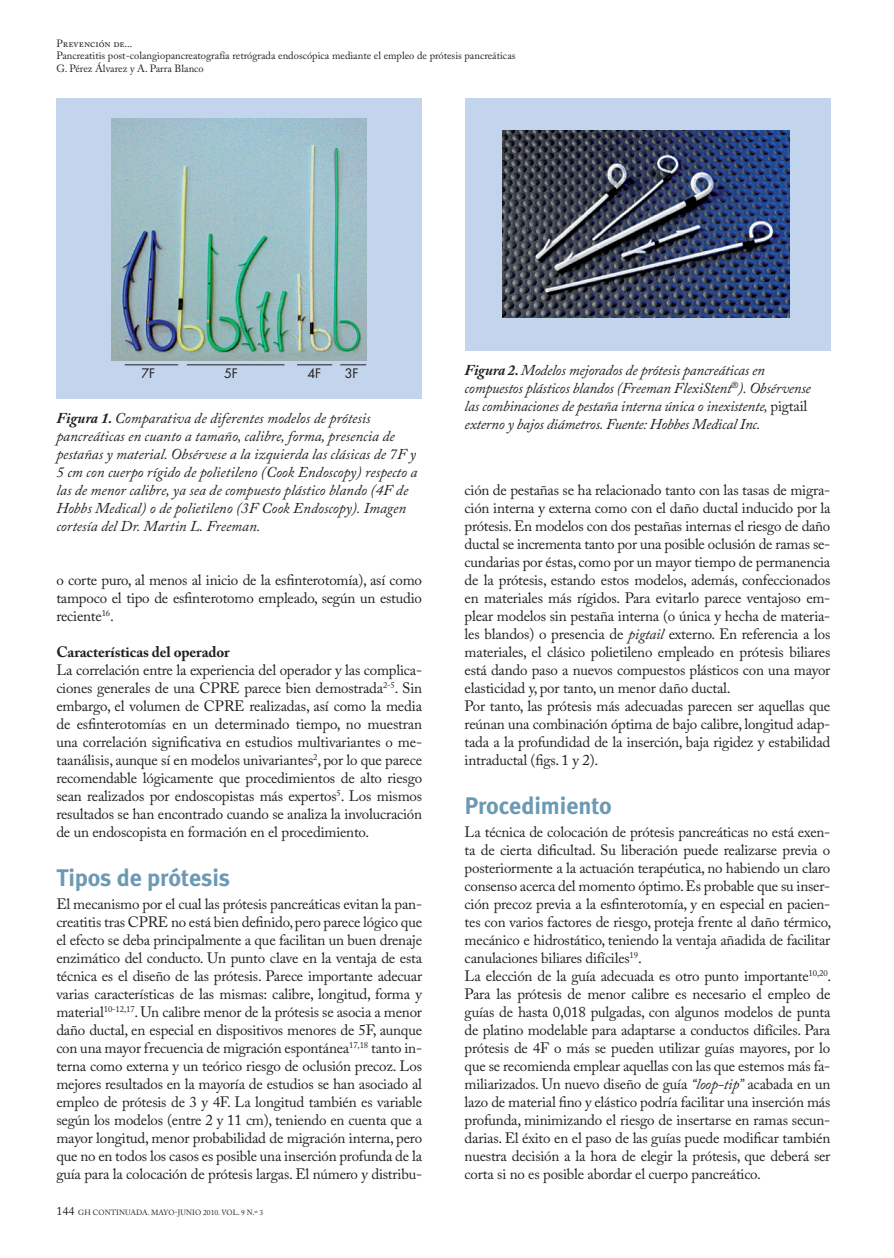
<style>
.page{position:relative;width:894px;height:1258px;background:#fff}
.page>*{position:absolute;margin:0;border:0;box-sizing:border-box;transform-origin:0 0}
._02_PREV_titulo_1{font:700 24px "Meta Plus";letter-spacing:-.005em;color:#6c99b3}
._01_texto_principal{font:15px/18px "Adobe Caslon Pro";letter-spacing:-.015em;color:#231f20;text-align:justify}
._01_texto_principal-2{font:italic 15px/18px "Adobe Caslon Pro";color:#231f20}
._03_PREV_titulo_2{font:700 15px "Adobe Caslon Pro";letter-spacing:-.005em;color:#231f20}
._16_ladillo_tabla_Cn{font:12.75px "Futura Std";letter-spacing:-.015em;color:#231f20}
.t1{font:10.5px "Adobe Caslon Pro";color:#231f20}
.t2{font:7.5px "Adobe Caslon Pro";letter-spacing:.015em;color:#231f20}
.s1{font-weight:700}
.s2{font-style:normal}
.s3{font-style:italic}
.s4{font-size:12px}
</style>
<div class="page">
<div style="left:56px;top:99px;width:366px;height:300px;background:#c3d4ed"></div>
<img style="left:111px;top:118px;width:256px;height:242px">
<hr style="left:125px;top:364px;width:53px;height:1px;background:#231f20">
<hr style="left:187px;top:364px;width:97px;height:1px;background:#231f20">
<hr style="left:297px;top:364px;width:35px;height:1px;background:#231f20">
<svg style="left:340px;top:364px;width:26px;height:1px"></svg>
<div style="left:465px;top:99px;width:365px;height:251px;background:#c3d4ed"></div>
<img style="left:503px;top:130px;width:286px;height:188px">
<p class="t1" style="left:56px;top:37px;width:78px">Prevención de...</p>
<p class="t1" style="left:56px;top:50px;width:461px">Pancreatitis post-colangiopancreatografía retrógrada endoscópica mediante el empleo de prótesis pancreáticas</p>
<p class="t1" style="left:56px;top:62px;width:149px">G. Pérez Álvarez y A. Parra Blanco</p>
<p class="_16_ladillo_tabla_Cn" style="left:141px;top:365px;width:15px">7F</p>
<p class="_16_ladillo_tabla_Cn" style="left:224px;top:365px;width:15px">5F</p>
<p class="_16_ladillo_tabla_Cn" style="left:307px;top:365px;width:15px">4F</p>
<p class="_16_ladillo_tabla_Cn" style="left:345px;top:365px;width:15px">3F</p>
<p class="_01_texto_principal-2" style="left:465px;top:361px;width:348px"><span class="s1">Figura 2.</span> Modelos mejorados de prótesis pancreáticas en compuestos plásticos blandos (Freeman FlexiStent<sup>®</sup>). Obsérvense las combinaciones de pestaña interna única o inexistente, <span class="s2">pigtail </span>externo y bajos diámetros. Fuente: Hobbes Medical Inc.</p>
<p class="_01_texto_principal-2" style="left:56px;top:409px;width:362px"><span class="s1">Figura 1.</span> Comparativa de diferentes modelos de prótesis pancreáticas en cuanto a tamaño, calibre, forma, presencia de pestañas y material. Obsérvese a la izquierda las clásicas de 7F y 5 cm con cuerpo rígido de polietileno (Cook Endoscopy) respecto a las de menor calibre, ya sea de compuesto plástico blando (4F de Hobbs Medical) o de polietileno (3F Cook Endoscopy). Imagen cortesía del Dr. Martin L. Freeman.</p>
<p class="_01_texto_principal" style="left:465px;top:480px;width:367px">ción de pestañas se ha relacionado tanto con las tasas de migra&shy;ción interna y externa como con el daño ductal inducido por la prótesis. En modelos con dos pestañas internas el riesgo de daño ductal se incrementa tanto por una posible oclusión de ramas se&shy;cundarias por éstas, como por un mayor tiempo de permanencia de la prótesis, estando estos modelos, además, confeccionados en materiales más rígidos. Para evitarlo parece ventajoso em&shy;plear modelos sin pestaña interna (o única y hecha de materia&shy;les blandos) o presencia de <span class="s3">pigtail</span> externo. En referencia a los materiales, el clásico polietileno empleado en prótesis biliares está dando paso a nuevos compuestos plásticos con una mayor elasticidad y, por tanto, un menor daño ductal.</p>
<p class="_01_texto_principal" style="left:465px;top:696px;width:367px">Por tanto, las prótesis más adecuadas parecen ser aquellas que reúnan una combinación óptima de bajo calibre, longitud adap&shy;tada a la profundidad de la inserción, baja rigidez y estabilidad intraductal (figs. 1 y 2).</p>
<p class="_02_PREV_titulo_1" style="left:465px;top:792px;width:149px">Procedimiento</p>
<p class="_01_texto_principal" style="left:465px;top:822px;width:368px">La técnica de colocación de prótesis pancreáticas no está exen&shy;ta de cierta dificultad. Su liberación puede realizarse previa o posteriormente a la actuación terapéutica, no habiendo un claro consenso acerca del momento óptimo. Es probable que su inser&shy;ción precoz previa a la esfinterotomía, y en especial en pacien&shy;tes con varios factores de riesgo, proteja frente al daño térmico, mecánico e hidrostático, teniendo la ventaja añadida de facilitar canulaciones biliares difíciles<sup>19</sup>.</p>
<p class="_01_texto_principal" style="left:465px;top:966px;width:368px">La elección de la guía adecuada es otro punto importante<sup>10,20</sup>.<br>Para las prótesis de menor calibre es necesario el empleo de guías de hasta 0,018 pulgadas, con algunos modelos de punta de platino modelable para adaptarse a conductos difíciles. Para prótesis de 4F o más se pueden utilizar guías mayores, por lo que se recomienda emplear aquellas con las que estemos más fa&shy;miliarizados. Un nuevo diseño de guía <span class="s3">“loop-tip”</span> acabada en un lazo de material fino y elástico podría facilitar una inserción más profunda, minimizando el riesgo de insertarse en ramas secun&shy;darias. El éxito en el paso de las guías puede modificar también nuestra decisión a la hora de elegir la prótesis, que deberá ser corta si no es posible abordar el cuerpo pancreático.</p>
<p class="_01_texto_principal" style="left:56px;top:570px;width:367px">o corte puro, al menos al inicio de la esfinterotomía), así como tampoco el tipo de esfinterotomo empleado, según un estudio reciente<sup>16</sup>.</p>
<p class="_03_PREV_titulo_2" style="left:56px;top:643px;width:175px">Características del operador</p>
<p class="_01_texto_principal" style="left:56px;top:660px;width:367px">La correlación entre la experiencia del operador y las complica&shy;ciones generales de una CPRE parece bien demostrada<sup>2-5</sup>. Sin embargo, el volumen de CPRE realizadas, así como la media de esfinterotomías en un determinado tiempo, no muestran una correlación significativa en estudios multivariantes o me&shy;taanálisis, aunque sí en modelos univariantes<sup>2</sup>, por lo que parece recomendable lógicamente que procedimientos de alto riesgo sean realizados por endoscopistas más expertos<sup>5</sup>. Los mismos resultados se han encontrado cuando se analiza la involucración de un endoscopista en formación en el procedimiento.</p>
<p class="_02_PREV_titulo_1" style="left:56px;top:864px;width:175px">Tipos de prótesis</p>
<p class="_01_texto_principal" style="left:56px;top:894px;width:368px">El mecanismo por el cual las prótesis pancreáticas evitan la pan&shy;creatitis tras CPRE no está bien definido, pero parece lógico que el efecto se deba principalmente a que facilitan un buen drenaje enzimático del conducto. Un punto clave en la ventaja de esta técnica es el diseño de las prótesis. Parece importante adecuar varias características de las mismas: calibre, longitud, forma y material<sup>10-12,17</sup>. Un calibre menor de la prótesis se asocia a menor daño ductal, en especial en dispositivos menores de 5F, aunque con una mayor frecuencia de migración espontánea<sup>17,18</sup> tanto in&shy;terna como externa y un teórico riesgo de oclusión precoz. Los mejores resultados en la mayoría de estudios se han asociado al empleo de prótesis de 3 y 4F. La longitud también es variable según los modelos (entre 2 y 11 cm), teniendo en cuenta que a mayor longitud, menor probabilidad de migración interna, pero que no en todos los casos es posible una inserción profunda de la guía para la colocación de prótesis largas. El número y distribu-</p>
<p class="t2" style="left:56px;top:1208px;width:131px"><span class="s4">144</span> GH CONTINUADA. mayo -junio</p>
<p class="t2" style="left:203px;top:1208px;width:62px">2010. Vol. 9 N.º 3</p>
</div>
